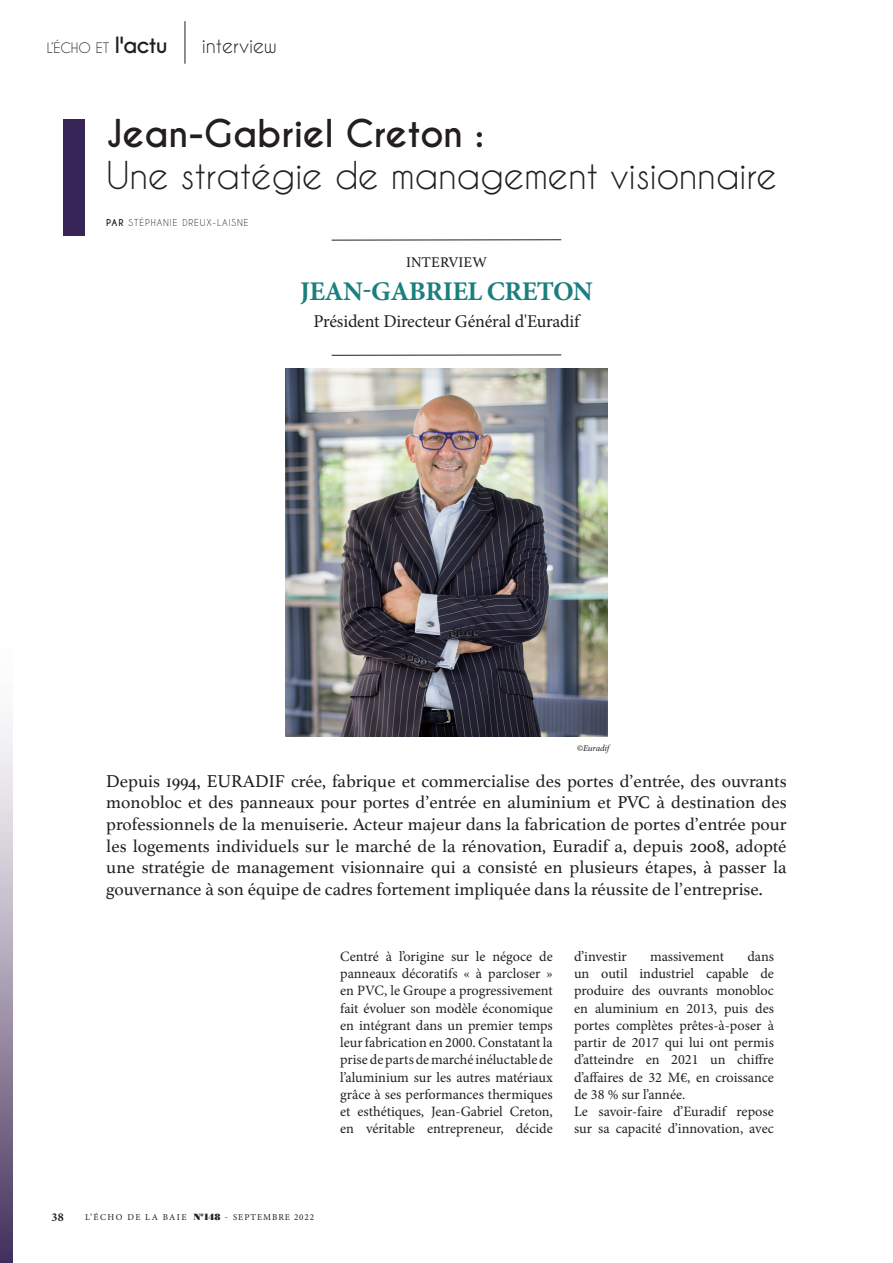
<style>
.page{position:relative;width:893px;height:1263px;background:#fff}
.page>*{position:absolute;margin:0;border:0;box-sizing:border-box;transform-origin:0 0}
.t1{font:36px "Caviar Dreams";letter-spacing:-.01em;color:#231f20}
.t2{font:700 36px "Caviar Dreams";letter-spacing:-.01em;color:#231f20}
.t3{font:700 27px "Minion Pro";letter-spacing:-.02em;color:#1b7f7d}
.t4{font:19.5px "Caviar Dreams";letter-spacing:-.01em;color:#231f20}
.t5{font:18px/21.6px "Athelas";color:#231f20;text-align:justify}
.t6{font:18px "Minion Pro";letter-spacing:-.01em;color:#231f20}
.t7{font:14.7px "Athelas";color:#231f20}
.t8{font:14.25px/17.2px "Minion Pro";color:#231f20;text-align:justify}
.t9{font:13.5px "Caviar Dreams";color:#231f20}
.t10{font:700 12px "Minion Pro";color:#231f20}
.t11{font:9px "Minion Pro";letter-spacing:.11em;color:#231f20}
.t12{font:9px "Caviar Dreams";letter-spacing:.1em;color:#231f20}
.t13{font:italic 9px "Minion Pro";letter-spacing:-.015em;color:#231f20}
.s1{font-weight:700;font-size:21px}
.s2{font-weight:700}
.s3{font-family:"Poster Bodoni BT"}
.s4{font-family:"Caviar Dreams"}
</style>
<div class="page">
<hr style="left:185px;top:21px;width:1px;height:43px;background:#231f20">
<div style="left:64px;top:119px;width:21px;height:117px;background:#372558"></div>
<svg style="left:0;top:727px;width:13px;height:536px"></svg>
<hr style="left:332px;top:355px;width:229px;height:1px;background:#231f20">
<hr style="left:332px;top:239px;width:229px;height:1px;background:#231f20">
<img style="left:285px;top:368px;width:323px;height:369px">
<p class="t9" style="left:47px;top:40px;width:122px">L’ÉCHO ET <span class="s1">l'actu</span></p>
<h3 class="t4" style="left:202px;top:34px;width:77px">interview</h3>
<h1 class="t2" style="left:106px;top:112px;width:380px">Jean-Gabriel Creton :</h1>
<h1 class="t1" style="left:106px;top:154px;width:672px">Une stratégie de management visionnaire</h1>
<p class="t12" style="left:106px;top:218px;width:144px"><span class="s2">PAR</span> STÉPHANIE DREUX-LAISNE</p>
<p class="t7" style="left:406px;top:250px;width:82px">INTERVIEW</p>
<h2 class="t3" style="left:300px;top:272px;width:294px">JEAN-GABRIEL CRETON</h2>
<p class="t6" style="left:313px;top:309px;width:268px">Président Directeur Général d'Euradif</p>
<p class="t13" style="left:577px;top:742px;width:34px">©Euradif</p>
<p class="t5" style="left:106px;top:769px;width:682px">Depuis 1994, EURADIF crée, fabrique et commercialise des portes d’entrée, des ouvrants monobloc et des panneaux pour portes d’entrée en aluminium et PVC à destination des professionnels de la menuiserie. Acteur majeur dans la fabrication de portes d’entrée pour les logements individuels sur le marché de la rénovation, Euradif a, depuis 2008, adopté une stratégie de management visionnaire qui a consisté en plusieurs étapes, à passer la gouvernance à son équipe de cadres fortement impliquée dans la réussite de l’entreprise.</p>
<p class="t8" style="left:340px;top:948px;width:214px">Centré à l’origine sur le négoce de panneaux décoratifs « à parcloser » en PVC, le Groupe a progressivement fait évoluer son modèle économique en intégrant dans un premier temps leur fabrication en 2000. Constatant la prise de parts de marché inéluctable de l’aluminium sur les autres matériaux grâce à ses performances thermiques et esthétiques, Jean-Gabriel Creton, en véritable entrepreneur, décide</p>
<p class="t8" style="left:574px;top:948px;width:54px">d’investir</p>
<p class="t8" style="left:650px;top:948px;width:76px">massivement</p>
<p class="t8" style="left:574px;top:948px;width:201px;text-align:left;text-indent:173px">dans un outil industriel capable de produire des ouvrants monobloc en aluminium en 2013, puis des portes complètes prêtes-à-poser à partir de 2017 qui lui ont permis d’atteindre en 2021 un chiffre d’affaires de 32 M€, en croissance de 38 % sur l’année.<br>Le savoir-faire d’Euradif repose sur sa capacité d’innovation, avec</p>
<p class="t10" style="left:52px;top:1208px;width:14px">38</p>
<p class="t11" style="left:85px;top:1211px;width:231px">L’ÉCHO DE LA BAIE <span class="s3">N°148</span> <span class="s4">-</span> SEPTEMBRE 2022</p>
</div>
